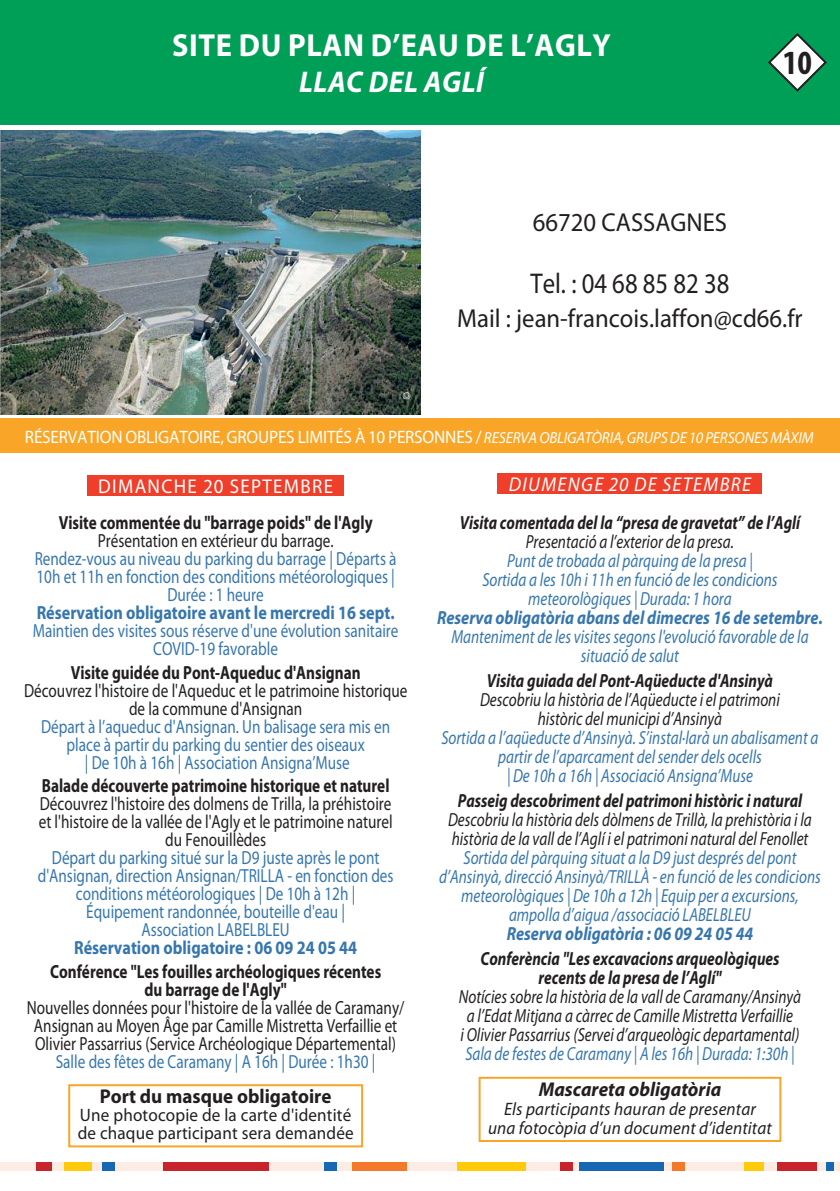
<style>
.page{position:relative;width:840px;height:1191px;background:#fff}
.page>*{position:absolute;margin:0;border:0;box-sizing:border-box;transform-origin:0 0}
.t1{font:700 condensed 34px "Myriad Pro";color:#231f20}
.t2{font:700 32px "Myriad Pro";letter-spacing:.02em;color:#fff;scale:.95 1}
.t3{font:italic 700 30px "Myriad Pro";letter-spacing:.02em;color:#fff;scale:.95 1}
.t4{font:28.6px "Myriad Pro";color:#231f20;scale:.86 1}
.t5{font:26px "Myriad Pro";color:#231f20;scale:.95 1}
.t6{font:700 20px "Myriad Pro";color:#231f20;scale:.95 1}
.t7{font:italic 20px "Myriad Pro";letter-spacing:.07em;color:#fff;scale:.95 1}
.t8{font:italic 700 20px "Myriad Pro";color:#231f20;scale:.95 1}
.t9{font:20px "Myriad Pro";letter-spacing:.07em;color:#fff;scale:.95 1}
.t10{font:italic 19px/19px "Myriad Pro";color:#3676ae;text-align:center;scale:.8 1}
.t11{font:19px/18px "Myriad Pro";color:#3676ae;text-align:center;scale:.8 1}
.t12{font:19px/18px "Myriad Pro";color:#231f20;text-align:center;scale:.8 1}
.t13{font:italic 19px/19px "Myriad Pro";color:#231f20;text-align:center;scale:.8 1}
.t14{font:italic 700 19px/19px "Myriad Pro";color:#231f20;text-align:center;scale:.8 1}
.t15{font:700 19px/18px "Myriad Pro";color:#231f20;text-align:center;scale:.8 1}
.t16{font:700 19px "Myriad Pro";color:#3676ae;scale:.85 1}
.t17{font:italic 700 19px "Myriad Pro";color:#3676ae;scale:.85 1}
.t18{font:18px "Myriad Pro";letter-spacing:-.01em;color:#fff;scale:.95 1}
.t19{font:italic 18px/19px "Myriad Pro";letter-spacing:.01em;color:#231f20;text-align:center;scale:.95 1}
.t20{font:18px/18px "Myriad Pro";letter-spacing:.01em;color:#231f20;scale:.95 1}
.t21{font:italic 12px "Myriad Pro";color:#fff;scale:.95 1}
.s1{font-style:italic;font-size:16px}
</style>
<div class="page">
<div style="left:497px;top:473px;width:264px;height:21px;background:#ef3e29"></div>
<div style="left:478px;top:1076px;width:302px;height:66px;border:2px solid #f9a628"></div>
<div style="left:87px;top:475px;width:257px;height:20px;background:#ef3e29"></div>
<div style="left:68px;top:1084px;width:295px;height:63px;border:2px solid #f9a628"></div>
<div style="left:0;top:418px;width:839px;height:34px;background:#f9a628"></div>
<img style="left:0;top:130px;width:420px;height:284px">
<div style="left:0;top:0;width:839px;height:125px;background:#009f58"></div>
<svg style="left:768px;top:33px;width:59px;height:59px"></svg>
<div style="left:0;top:1162px;width:839px;height:9px;background:#fdece4"></div>
<div style="left:324px;top:1162px;width:13px;height:9px;background:#1768b4"></div>
<div style="left:162px;top:1162px;width:106px;height:9px;background:#c8242b"></div>
<div style="left:103px;top:1162px;width:12px;height:9px;background:#1768b4"></div>
<div style="left:65px;top:1162px;width:27px;height:9px;background:#feca0a"></div>
<div style="left:36px;top:1162px;width:16px;height:9px;background:#c8242b"></div>
<div style="left:351px;top:1162px;width:55px;height:9px;background:#f4792a"></div>
<div style="left:457px;top:1162px;width:68px;height:9px;background:#feca0a"></div>
<div style="left:560px;top:1162px;width:12px;height:9px;background:#c8242b"></div>
<div style="left:578px;top:1162px;width:85px;height:9px;background:#1768b4"></div>
<div style="left:671px;top:1162px;width:13px;height:9px;background:#f4792a"></div>
<div style="left:743px;top:1162px;width:20px;height:9px;background:#feca0a"></div>
<div style="left:777px;top:1162px;width:39px;height:9px;background:#c8242b"></div>
<div style="left:825px;top:1162px;width:8px;height:9px;background:#1768b4"></div>
<h2 class="t2" style="left:172px;top:28px;width:463px">SITE DU PLAN D’EAU DE L’AGLY</h2>
<h3 class="t3" style="left:299px;top:66px;width:196px">LLAC DEL AGLÍ</h3>
<h3 class="t5" style="left:532px;top:208px;width:206px">66720 CASSAGNES</h3>
<h1 class="t1" style="left:782px;top:44px;width:30px">10</h1>
<p class="t21" style="left:400px;top:400px;width:10px;rotate:-90deg">©</p>
<h3 class="t4" style="left:530px;top:268px;width:233px">Tel. : 04 68 85 82 38</h3>
<h3 class="t5" style="left:457px;top:304px;width:365px">Mail : jean-francois.laffon@cd66.fr</h3>
<p class="t18" style="left:25px;top:427px;width:831px">RÉSERVATION OBLIGATOIRE, GROUPES LIMITÉS À 10 PERSONNES / <span class="s1">RESERVA OBLIGATÒRIA, GRUPS DE 10 PERSONES MÀXIM</span></p>
<p class="t9" style="left:98px;top:475px;width:249px">DIMANCHE 20 SEPTEMBRE</p>
<p class="t15" style="left:59px;top:513px;width:394px">Visite commentée du "barrage poids" de l'Agly</p>
<p class="t12" style="left:98px;top:532px;width:296px">Présentation en extérieur du barrage.</p>
<p class="t11" style="left:35px;top:550px;width:453px">Rendez-vous au niveau du parking du barrage | Départs à<br>10h et 11h en fonction des conditions météorologiques |<br>Durée : 1 heure</p>
<p class="t16" style="left:37px;top:602px;width:422px">Réservation obligatoire avant le mercredi 16 sept.</p>
<p class="t11" style="left:33px;top:622px;width:458px">Maintien des visites sous réserve d'une évolution sanitaire<br>COVID-19 favorable</p>
<p class="t15" style="left:71px;top:663px;width:364px">Visite guidée du Pont-Aqueduc d'Ansignan</p>
<p class="t12" style="left:24px;top:681px;width:480px">Découvrez l'histoire de l'Aqueduc et le patrimoine historique de la commune d'Ansignan</p>
<p class="t11" style="left:41px;top:717px;width:438px">Départ à l’aqueduc d'Ansignan. Un balisage sera mis en place à partir du parking du sentier des oiseaux<br>| De 10h à 16h | Association Ansigna’Muse</p>
<p class="t15" style="left:42px;top:777px;width:436px">Balade découverte patrimoine historique et naturel</p>
<p class="t12" style="left:39px;top:795px;width:443px">Découvrez l'histoire des dolmens de Trilla, la préhistoire et l'histoire de la vallée de l'Agly et le patrimoine naturel du Fenouillèdes</p>
<p class="t11" style="left:38px;top:849px;width:446px">Départ du parking situé sur la D9 juste après le pont d'Ansignan, direction Ansignan/TRILLA - en fonction des conditions météorologiques | De 10h à 12h | Équipement randonnée, bouteille d'eau |<br>Association LABELBLEU</p>
<p class="t16" style="left:74px;top:937px;width:334px">Réservation obligatoire : 06 09 24 05 44</p>
<p class="t15" style="left:50px;top:962px;width:415px">Conférence "Les fouilles archéologiques récentes du barrage de l'Agly"</p>
<p class="t12" style="left:27px;top:999px;width:473px">Nouvelles données pour l'histoire de la vallée de Caramany/<br>Ansignan au Moyen Âge par Camille Mistretta Verfaillie et<br>Olivier Passarrius (Service Archéologique Départemental)</p>
<p class="t11" style="left:56px;top:1053px;width:401px">Salle des fêtes de Caramany | A 16h | Durée : 1h30 |</p>
<p class="t6" style="left:100px;top:1085px;width:245px">Port du masque obligatoire</p>
<p class="t20" style="left:78px;top:1106px;width:292px">Une photocopie de la carte d'identité de chaque participant sera demandée</p>
<p class="t7" style="left:508px;top:474px;width:256px">DIUMENGE 20 DE SETEMBRE</p>
<p class="t14" style="left:459px;top:514px;width:427px">Visita comentada del la “presa de gravetat” de l’Aglí</p>
<p class="t13" style="left:525px;top:533px;width:261px">Presentació a l’exterior de la presa.</p>
<p class="t10" style="left:482px;top:552px;width:370px">Punt de trobada al pàrquing de la presa |<br>Sortida a les 10h i 11h en funció de les condicions meteorològiques | Durada: 1 hora</p>
<p class="t17" style="left:437px;top:607px;width:455px">Reserva obligatòria abans del dimecres 16 de setembre.</p>
<p class="t10" style="left:451px;top:628px;width:448px">Manteniment de les visites segons l'evolució favorable de la situació de salut</p>
<p class="t14" style="left:486px;top:671px;width:359px">Visita guiada del Pont-Aqüeducte d'Ansinyà</p>
<p class="t13" style="left:480px;top:690px;width:376px">Descobriu la història de l’Aqüeducte i el patrimoni històric del municipi d’Ansinyà</p>
<p class="t10" style="left:441px;top:728px;width:472px">Sortida a l’aqüeducte d’Ansinyà. S’instal·larà un abalisament a partir de l’aparcament del sender dels ocells<br>| De 10h a 16h | Associació Ansigna’Muse</p>
<p class="t14" style="left:457px;top:791px;width:431px">Passeig descobriment del patrimoni històric i natural</p>
<p class="t13" style="left:448px;top:810px;width:456px;text-align:left">Descobriu la història dels dòlmens de Trillà, la prehistòria i la història de la vall de l’Aglí i el patrimoni natural del Fenollet</p>
<p class="t10" style="left:439px;top:848px;width:478px">Sortida del pàrquing situat a la D9 just després del pont d’Ansinyà, direcció Ansinyà/TRILLÀ - en funció de les condicions meteorològiques | De 10h a 12h | Equip per a excursions, ampolla d’aigua /associació LABELBLEU</p>
<p class="t17" style="left:506px;top:923px;width:291px">Reserva obligatòria : 06 09 24 05 44</p>
<p class="t14" style="left:480px;top:949px;width:375px">Conferència "Les excavacions arqueològiques recents de la presa de l’Aglí"</p>
<p class="t13" style="left:458px;top:987px;width:429px">Notícies sobre la història de la vall de Caramany/Ansinyà a l’Edat Mitjana a càrrec de Camille Mistretta Verfaillie<br>i Olivier Passarrius (Servei d’arqueològic departamental)</p>
<p class="t10" style="left:465px;top:1044px;width:413px">Sala de festes de Caramany | A les 16h | Durada: 1:30h |</p>
<p class="t8" style="left:538px;top:1077px;width:193px">Mascareta obligatòria</p>
<p class="t19" style="left:488px;top:1099px;width:300px">Els participants hauran de presentar una fotocòpia d’un document d’identitat</p>
</div>
